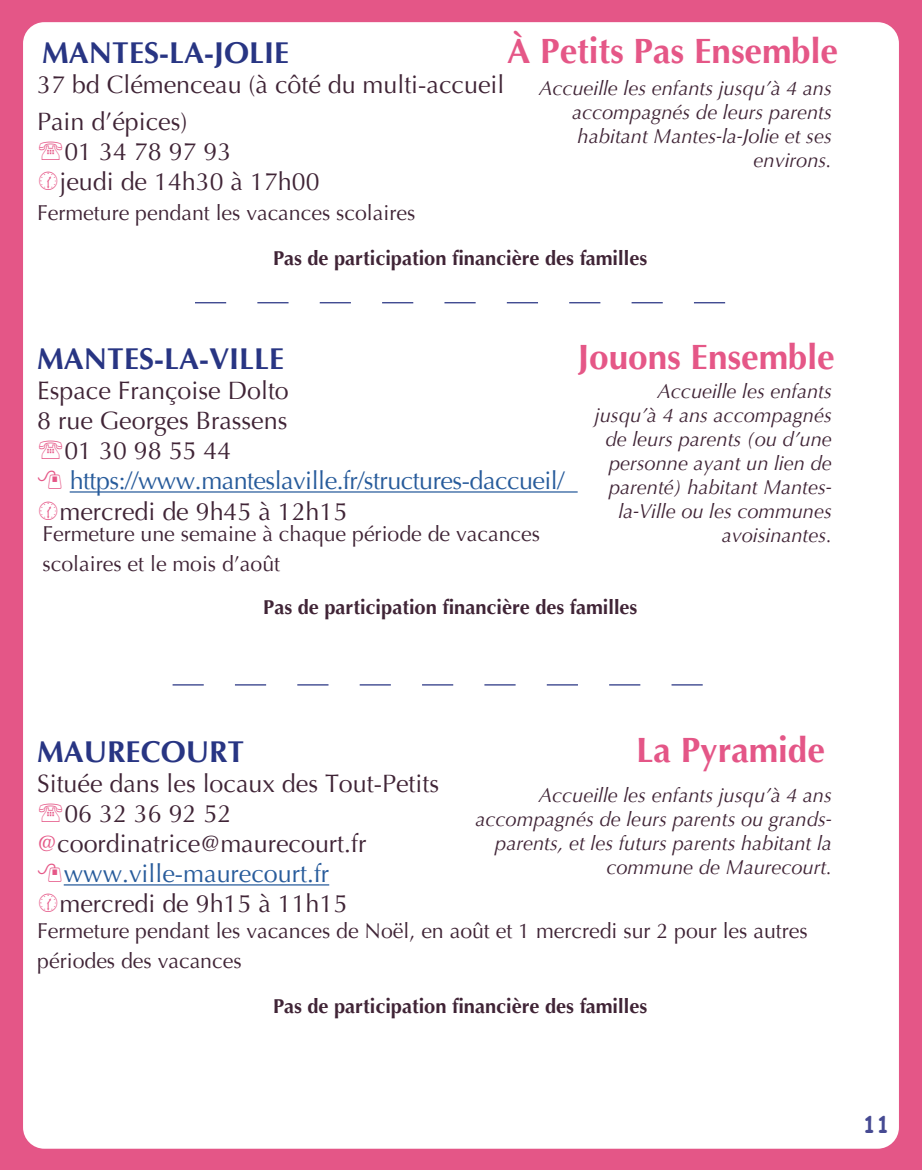
<style>
.page{position:relative;width:922px;height:1170px;background:#fff}
.page>*{position:absolute;margin:0;border:0;box-sizing:border-box;transform-origin:0 0}
.t1{font:700 35px "Optima";color:#e55787}
.t2{font:700 35px "Optima";color:#e45687}
.t3{font:700 30px "Optima";color:#283583}
.t4{font:25px/37px "Optima";color:#402436}
.t5{font:25px "Optima";letter-spacing:-.02em;color:#275b9b}
.t6{font:25px "Optima";color:#275b9b}
.t7{font:italic 22.5px/27px "Optima";color:#402436}
.t8{font:700 22.5px "Comic Sans MS";color:#464a92}
.t9{font:21.25px/30px "Optima";color:#402436}
.t10{font:italic 20px/24px "Optima";color:#402436;text-align:right}
.t11{font:700 20px "Optima";color:#402436}
.s1{color:#e55787}
</style>
<div class="page">
<div style="left:0;top:0;width:921px;height:1169px;background:#e45687"></div>
<div style="left:23px;top:22px;width:875px;height:1126px;background:#fff;border-radius:21px"></div>
<hr style="left:70px;top:491px;width:507px;height:1px;background:#275b9b">
<hr style="left:64px;top:884px;width:265px;height:1px;background:#275b9b">
<svg style="left:195px;top:302px;width:530px;height:1px"></svg>
<svg style="left:172px;top:684px;width:530px;height:1px"></svg>
<h2 class="t3" style="left:42px;top:35px;width:248px">MANTES-LA-JOLIE</h2>
<h1 class="t1" style="left:507px;top:31px;width:332px">À Petits Pas Ensemble</h1>
<p class="t4" style="left:37px;top:66px;width:468px">37 bd Clémenceau (à côté du multi-accueil<br>Pain d’épices)</p>
<p class="t4" style="left:59px;top:137px;width:261px;line-height:30px">01 34 78 97 93<br>jeudi de 14h30 à 17h00</p>
<p class="t9" style="left:37px;top:198px;width:379px">Fermeture pendant les vacances scolaires</p>
<p class="t11" style="left:273px;top:247px;width:375px">Pas de participation financière des familles</p>
<p class="t10" style="left:539px;top:76px;width:294px">Accueille les enfants jusqu’à 4 ans accompagnés de leurs parents habitant Mantes-la-Jolie et ses environs.</p>
<p class="t7" style="left:495px;top:82px;width:377px">Accueille les enfants jusqu’à 4 ans accompagnés de leurs parents, grands-</p>
<h2 class="t3" style="left:37px;top:342px;width:248px">MANTES-LA-VILLE</h2>
<h1 class="t1" style="left:577px;top:337px;width:258px">Jouons Ensemble</h1>
<p class="t4" style="left:37px;top:373px;width:253px">Espace Françoise Dolto</p>
<p class="t4" style="left:37px;top:403px;width:252px">8 rue Georges Brassens</p>
<p class="t4" style="left:64px;top:433px;width:168px">01 30 98 55 44</p>
<p class="t5" style="left:70px;top:466px;width:496px">https://www.manteslaville.fr/structures-daccueil/</p>
<p class="t4" style="left:59px;top:493px;width:289px">mercredi de 9h45 à 12h15</p>
<p class="t10" style="left:595px;top:379px;width:238px">Accueille les enfants jusqu’à 4 ans accompagnés de leurs parents (ou d’une personne ayant un lien de parenté) habitant Mantes&shy;la-Ville ou les communes avoisinantes.</p>
<p class="t9" style="left:43px;top:519px;width:499px">Fermeture une semaine à chaque période de vacances scolaires et le mois d’août</p>
<p class="t11" style="left:263px;top:596px;width:375px">Pas de participation financière des familles</p>
<h2 class="t3" style="left:37px;top:735px;width:208px">MAURECOURT</h2>
<h1 class="t2" style="left:636px;top:730px;width:190px">La Pyramide</h1>
<p class="t4" style="left:37px;top:765px;width:403px">Située dans les locaux des Tout-Petits</p>
<p class="t4" style="left:64px;top:795px;width:168px">06 32 36 92 52</p>
<p class="t4" style="left:37px;top:825px;width:330px"><span class="s1">@</span>coordinatrice@maurecourt.fr</p>
<p class="t6" style="left:64px;top:859px;width:267px">www.ville-maurecourt.fr</p>
<p class="t4" style="left:59px;top:885px;width:289px">mercredi de 9h15 à 11h15</p>
<p class="t9" style="left:37px;top:916px;width:771px">Fermeture pendant les vacances de Noël, en août et 1 mercredi sur 2 pour les autres périodes des vacances</p>
<p class="t11" style="left:273px;top:994px;width:375px">Pas de participation financière des familles</p>
<p class="t10" style="left:475px;top:782px;width:357px">Accueille les enfants jusqu’à 4 ans accompagnés de leurs parents ou grands&shy;parents, et les futurs parents habitant la commune de Maurecourt.</p>
<p class="t8" style="left:862px;top:1108px;width:29px">11</p>
</div>
